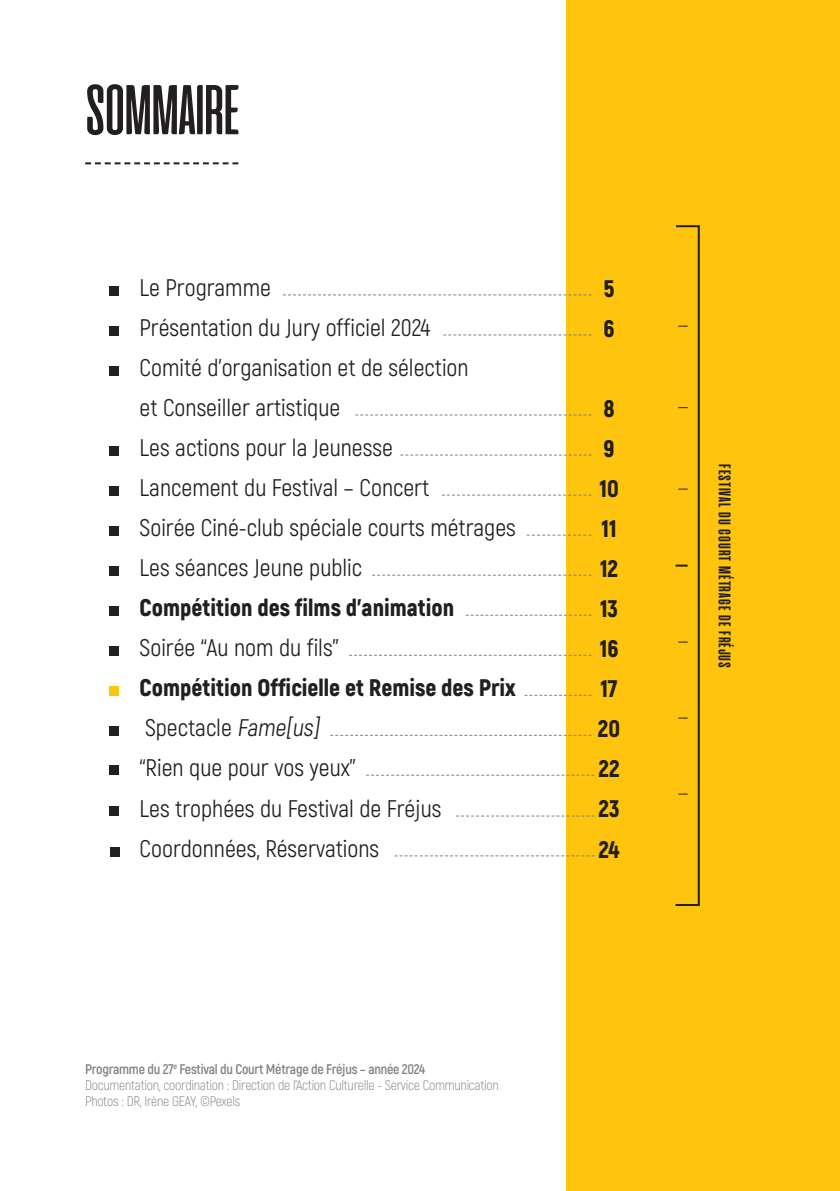
<style>
.page{position:relative;width:840px;height:1191px;background:#fff}
.page>*{position:absolute;margin:0;border:0;box-sizing:border-box;transform-origin:0 0}
.t1{font:83.4px "Cinematografica";letter-spacing:-.01em;color:#231f20}
.t2{font:24px "Akrobat";color:#231f20}
.t3{font:900 24px "Akrobat";color:#231f20}
.t4{font:700 20px "Cinematografica";letter-spacing:.05em;color:#231f20}
.t5{font:300 14px "Akrobat";letter-spacing:-.02em;color:#808285}
.t6{font:700 14px "Akrobat";letter-spacing:-.02em;color:#808285}
</style>
<div class="page">
<div style="left:566px;top:0;width:273px;height:1191px;background:#fec40e"></div>
<svg style="left:283px;top:294px;width:308px;height:1px"></svg>
<svg style="left:443px;top:334px;width:148px;height:1px"></svg>
<svg style="left:355px;top:414px;width:236px;height:1px"></svg>
<svg style="left:400px;top:454px;width:191px;height:1px"></svg>
<svg style="left:442px;top:494px;width:149px;height:1px"></svg>
<svg style="left:526px;top:534px;width:65px;height:1px"></svg>
<svg style="left:372px;top:574px;width:219px;height:1px"></svg>
<svg style="left:466px;top:614px;width:125px;height:1px"></svg>
<svg style="left:349px;top:655px;width:242px;height:1px"></svg>
<svg style="left:524px;top:695px;width:67px;height:1px"></svg>
<svg style="left:330px;top:735px;width:261px;height:1px"></svg>
<svg style="left:366px;top:774px;width:228px;height:1px"></svg>
<svg style="left:456px;top:815px;width:138px;height:1px"></svg>
<div style="left:109px;top:286px;width:10px;height:10px;background:#231f20"></div>
<div style="left:109px;top:326px;width:10px;height:10px;background:#231f20"></div>
<div style="left:109px;top:366px;width:10px;height:10px;background:#231f20"></div>
<div style="left:109px;top:446px;width:10px;height:10px;background:#231f20"></div>
<div style="left:109px;top:486px;width:10px;height:10px;background:#231f20"></div>
<div style="left:109px;top:526px;width:10px;height:10px;background:#231f20"></div>
<div style="left:109px;top:566px;width:10px;height:10px;background:#231f20"></div>
<div style="left:109px;top:606px;width:10px;height:10px;background:#231f20"></div>
<div style="left:109px;top:646px;width:10px;height:10px;background:#231f20"></div>
<div style="left:109px;top:686px;width:10px;height:10px;background:#fec40e"></div>
<div style="left:109px;top:726px;width:10px;height:10px;background:#231f20"></div>
<div style="left:109px;top:806px;width:10px;height:10px;background:#231f20"></div>
<div style="left:109px;top:765px;width:10px;height:10px;background:#231f20"></div>
<div style="left:674px;top:225px;width:25px;height:681px;border:2px solid #231f20"></div>
<svg style="left:675px;top:564px;width:12px;height:2px"></svg>
<svg style="left:85px;top:162px;width:153px;height:2px"></svg>
<svg style="left:394px;top:855px;width:200px;height:1px"></svg>
<div style="left:110px;top:847px;width:9px;height:9px;background:#231f20"></div>
<p class="t1" style="left:85px;top:61px;width:156px">sommaire</p>
<p class="t2" style="left:139px;top:274px;width:133px">Le Programme</p>
<p class="t2" style="left:139px;top:314px;width:292px">Présentation du Jury officiel 2024</p>
<p class="t2" style="left:139px;top:354px;width:330px">Comité d’organisation et de sélection</p>
<p class="t2" style="left:139px;top:394px;width:202px">et Conseiller artistique</p>
<p class="t2" style="left:139px;top:434px;width:254px">Les actions pour la Jeunesse</p>
<p class="t2" style="left:139px;top:474px;width:291px">Lancement du Festival – Concert</p>
<p class="t2" style="left:139px;top:514px;width:377px">Soirée Ciné-club spéciale courts métrages</p>
<p class="t2" style="left:139px;top:554px;width:224px">Les séances Jeune public</p>
<p class="t3" style="left:139px;top:592px;width:316px">Compétition des films d’animation</p>
<p class="t2" style="left:139px;top:634px;width:200px">Soirée ‘‘Au nom du fils’’</p>
<p class="t3" style="left:139px;top:672px;width:377px">Compétition Officielle et Remise des Prix</p>
<p class="t2" style="left:145px;top:714px;width:180px">Spectacle Fame[us]</p>
<p class="t2" style="left:139px;top:754px;width:218px">‘‘Rien que pour vos yeux’’</p>
<p class="t2" style="left:139px;top:794px;width:303px">Les trophées du Festival de Fréjus</p>
<p class="t2" style="left:139px;top:834px;width:241px">Coordonnées, Réservations</p>
<p class="t6" style="left:85px;top:1060px;width:341px">Programme du 27<sup>e</sup> Festival du Court Métrage de Fréjus – année 2024</p>
<p class="t5" style="left:85px;top:1076px;width:415px">Documentation, coordination : Direction de l’Action Culturelle - Service Communication</p>
<p class="t5" style="left:85px;top:1092px;width:156px">Photos : DR, Irène GEAY, ©Pexels</p>
<p class="t3" style="left:603px;top:273px;width:13px">5</p>
<p class="t3" style="left:603px;top:313px;width:13px">6</p>
<p class="t3" style="left:603px;top:393px;width:13px">8</p>
<p class="t3" style="left:603px;top:433px;width:13px">9</p>
<p class="t3" style="left:599px;top:473px;width:21px">10</p>
<p class="t3" style="left:601px;top:513px;width:17px">11</p>
<p class="t3" style="left:599px;top:553px;width:20px">12</p>
<p class="t3" style="left:599px;top:593px;width:20px">13</p>
<p class="t3" style="left:599px;top:633px;width:20px">16</p>
<p class="t3" style="left:600px;top:673px;width:18px">17</p>
<p class="t3" style="left:597px;top:713px;width:24px">20</p>
<p class="t3" style="left:598px;top:753px;width:23px">22</p>
<p class="t3" style="left:598px;top:793px;width:22px">23</p>
<p class="t3" style="left:598px;top:833px;width:23px">24</p>
<p class="t4" style="left:736px;top:464px;width:205px;rotate:90deg">festival du court métrage de fréjus</p>
</div>
